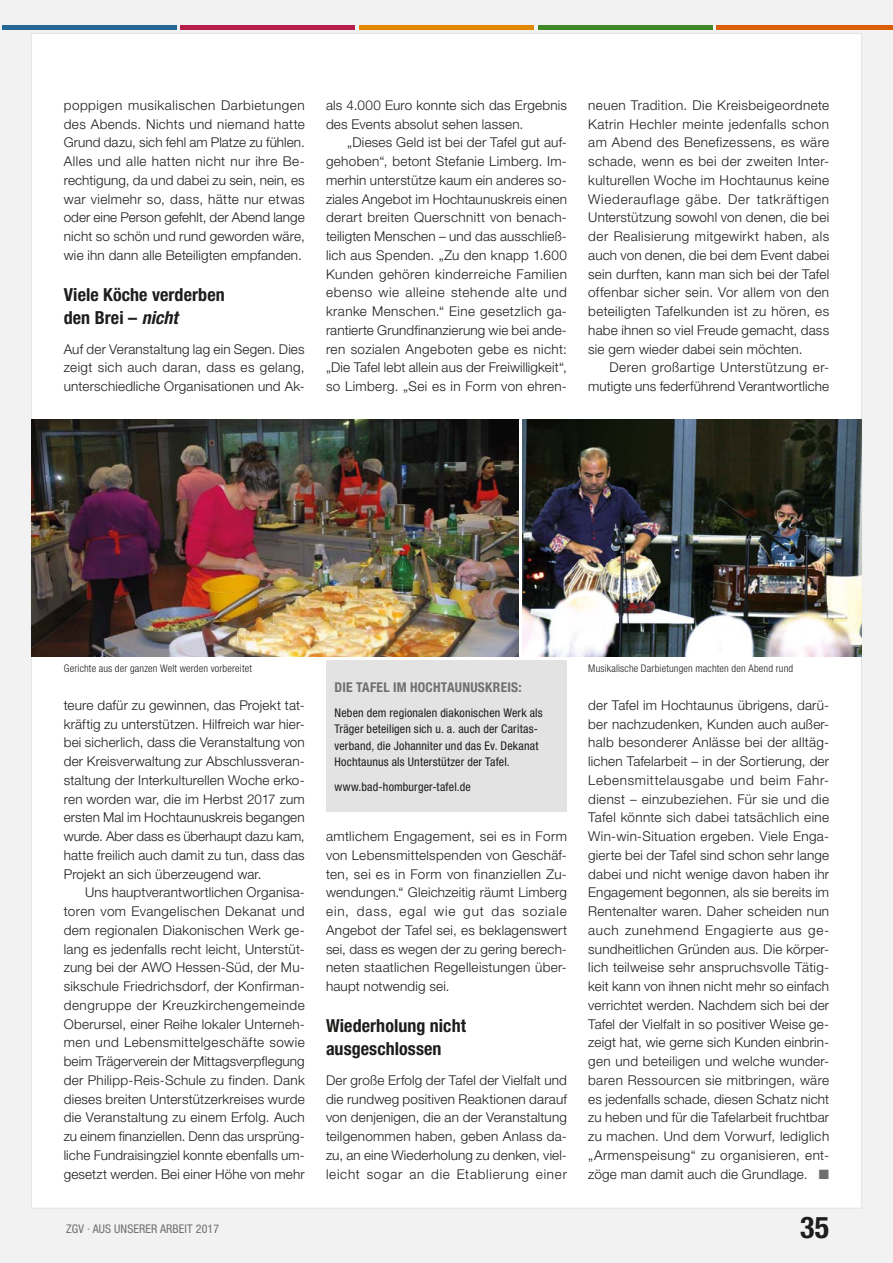
<style>
.page{position:relative;width:893px;height:1263px;background:#f2f2f2}
.page>*{position:absolute;margin:0;border:0;box-sizing:border-box;transform-origin:0 0}
.t1{font:700 condensed 30px "Helvetica Neue LT Pro";color:#1d1d1b}
.t2{font:700 condensed 18px/22.5px "Helvetica Neue LT Pro";letter-spacing:.005em;color:#1d1d1b}
.t3{font:300 13.5px/18.8px "Helvetica Neue LT Pro";letter-spacing:.015em;color:#1d1d1b}
.t4{font:700 condensed 13.5px "Helvetica Neue LT Pro";letter-spacing:.02em;color:#706f6f}
.t5{font:condensed 12px/16.5px "Helvetica Neue LT Pro";letter-spacing:.015em;color:#1d1d1b}
.t6{font:condensed 12px "Helvetica Neue LT Pro";letter-spacing:.01em;color:#706f6f}
.t7{font:300 condensed 10.5px "Helvetica Neue LT Pro";letter-spacing:.015em;color:#1d1d1b}
.s1{font-style:italic}
.s2{color:#706f6f}
</style>
<div class="page">
<hr style="left:2px;top:26px;width:174px;height:4px;background:#256895">
<hr style="left:181px;top:26px;width:174px;height:4px;background:#b71d4a">
<hr style="left:359px;top:26px;width:175px;height:4px;background:#e18800">
<hr style="left:538px;top:26px;width:174px;height:4px;background:#408927">
<hr style="left:716px;top:26px;width:177px;height:4px;background:#da5f06">
<div style="left:31px;top:33px;width:831px;height:1176px;background:#fff"></div>
<img style="left:523px;top:420px;width:338px;height:236px">
<img style="left:32px;top:420px;width:486px;height:236px">
<div style="left:326px;top:661px;width:241px;height:151px;background:#e3e3e3"></div>
<p class="t3" style="left:64px;top:95px;width:242px">poppigen musikalischen Darbietungen des Abends. Nichts und niemand hatte Grund dazu, sich fehl am Platze zu fühlen.<br>Alles und alle hatten nicht nur ihre Be&shy;rechtigung, da und dabei zu sein, nein, es war vielmehr so, dass, hätte nur etwas oder eine Person gefehlt, der Abend lange nicht so schön und rund geworden wäre, wie ihn dann alle Beteiligten empfanden.</p>
<h2 class="t2" style="left:64px;top:283px;width:162px">Viele Köche verderben den Brei – <span class="s1">nicht</span></h2>
<p class="t3" style="left:64px;top:339px;width:242px;text-align:justify">Auf der Veranstaltung lag ein Segen. Dies zeigt sich auch daran, dass es gelang, unterschiedliche Organisationen und Ak-</p>
<p class="t3" style="left:326px;top:95px;width:242px">als 4.000 Euro konnte sich das Ergebnis des Events absolut sehen lassen.</p>
<p class="t3" style="left:326px;top:133px;width:242px;text-indent:21px">„Dieses Geld ist bei der Tafel gut auf&shy;gehoben“, betont Stefanie Limberg. Im&shy;merhin unterstütze kaum ein anderes so&shy;ziales Angebot im Hochtaunuskreis einen derart breiten Querschnitt von benach&shy;teiligten Menschen – und das ausschließ&shy;lich aus Spenden. „Zu den knapp 1.600<br>Kunden gehören kinderreiche Familien ebenso wie alleine stehende alte und kranke Menschen.“ Eine gesetzlich ga&shy;rantierte Grundfinanzierung wie bei ande&shy;ren sozialen Angeboten gebe es nicht: „Die Tafel lebt allein aus der Freiwilligkeit“, so Limberg. „Sei es in Form von ehren-</p>
<p class="t3" style="left:588px;top:95px;width:242px">neuen Tradition. Die Kreisbeigeordnete Katrin Hechler meinte jedenfalls schon am Abend des Benefizessens, es wäre schade, wenn es bei der zweiten Inter&shy;kulturellen Woche im Hochtaunus keine Wiederauflage gäbe. Der tatkräftigen Unterstützung sowohl von denen, die bei der Realisierung mitgewirkt haben, als auch von denen, die bei dem Event dabei sein durften, kann man sich bei der Tafel offenbar sicher sein. Vor allem von den beteiligten Tafelkunden ist zu hören, es habe ihnen so viel Freude gemacht, dass sie gern wieder dabei sein möchten.</p>
<p class="t3" style="left:588px;top:358px;width:242px;text-align:right">Deren großartige Unterstützung er&shy;mutigte uns federführend Verantwortliche</p>
<p class="t7" style="left:64px;top:663px;width:190px">Gerichte aus der ganzen Welt werden vorbereitet</p>
<p class="t7" style="left:588px;top:663px;width:206px">Musikalische Darbietungen machten den Abend rund</p>
<p class="t4" style="left:334px;top:678px;width:189px">DIE TAFEL IM HOCHTAUNUSKREIS:</p>
<p class="t5" style="left:334px;top:704px;width:210px">Neben dem regionalen diakonischen Werk als Träger beteiligen sich u. a. auch der Caritas&shy;verband, die Johanniter und das Ev. Dekanat Hochtaunus als Unterstützer der Tafel.</p>
<p class="t5" style="left:334px;top:778px;width:138px">www.bad-homburger-tafel.de</p>
<p class="t3" style="left:64px;top:695px;width:242px">teure dafür zu gewinnen, das Projekt tat&shy;kräftig zu unterstützen. Hilfreich war hier&shy;bei sicherlich, dass die Veranstaltung von der Kreisverwaltung zur Abschlussveran&shy;staltung der Interkulturellen Woche erko&shy;ren worden war, die im Herbst 2017 zum ersten Mal im Hochtaunuskreis begangen wurde. Aber dass es überhaupt dazu kam, hatte freilich auch damit zu tun, dass das Projekt an sich überzeugend war.</p>
<p class="t3" style="left:64px;top:883px;width:242px;text-indent:21px">Uns hauptverantwortlichen Organisa&shy;toren vom Evangelischen Dekanat und dem regionalen Diakonischen Werk ge&shy;lang es jedenfalls recht leicht, Unterstüt&shy;zung bei der AWO Hessen-Süd, der Mu&shy;sikschule Friedrichsdorf, der Konfirman&shy;dengruppe der Kreuzkirchengemeinde Oberursel, einer Reihe lokaler Unterneh&shy;men und Lebensmittelgeschäfte sowie beim Trägerverein der Mittagsverpflegung der Philipp-Reis-Schule zu finden. Dank dieses breiten Unterstützerkreises wurde die Veranstaltung zu einem Erfolg. Auch zu einem finanziellen. Denn das ursprüng&shy;liche Fundraisingziel konnte ebenfalls um&shy;gesetzt werden. Bei einer Höhe von mehr</p>
<p class="t3" style="left:588px;top:695px;width:242px">der Tafel im Hochtaunus übrigens, darü&shy;ber nachzudenken, Kunden auch außer&shy;halb besonderer Anlässe bei der alltäg&shy;lichen Tafelarbeit – in der Sortierung, der Lebensmittelausgabe und beim Fahr&shy;dienst – einzubeziehen. Für sie und die Tafel könnte sich dabei tatsächlich eine Win-win-Situation ergeben. Viele Enga&shy;gierte bei der Tafel sind schon sehr lange dabei und nicht wenige davon haben ihr Engagement begonnen, als sie bereits im Rentenalter waren. Daher scheiden nun auch zunehmend Engagierte aus ge&shy;sundheitlichen Gründen aus. Die körper&shy;lich teilweise sehr anspruchsvolle Tätig&shy;keit kann von ihnen nicht mehr so einfach verrichtet werden. Nachdem sich bei der Tafel der Vielfalt in so positiver Weise ge&shy;zeigt hat, wie gerne sich Kunden einbrin&shy;gen und beteiligen und welche wunder&shy;baren Ressourcen sie mitbringen, wäre es jedenfalls schade, diesen Schatz nicht zu heben und für die Tafelarbeit fruchtbar zu machen. Und dem Vorwurf, lediglich „Armenspeisung“ zu organisieren, ent&shy;zöge man damit auch die Grundlage. <span class="s2">■</span></p>
<p class="t3" style="left:326px;top:827px;width:242px">amtlichem Engagement, sei es in Form von Lebensmittelspenden von Geschäf&shy;ten, sei es in Form von finanziellen Zu&shy;wendungen.“ Gleichzeitig räumt Limberg ein, dass, egal wie gut das soziale Angebot der Tafel sei, es beklagenswert sei, dass es wegen der zu gering berech&shy;neten staatlichen Regelleistungen über&shy;haupt notwendig sei.</p>
<h2 class="t2" style="left:326px;top:1014px;width:142px">Wiederholung nicht ausgeschlossen</h2>
<p class="t3" style="left:326px;top:1070px;width:242px">Der große Erfolg der Tafel der Vielfalt und die rundweg positiven Reaktionen darauf von denjenigen, die an der Veranstaltung teilgenommen haben, geben Anlass da&shy;zu, an eine Wiederholung zu denken, viel&shy;leicht sogar an die Etablierung einer</p>
<p class="t6" style="left:66px;top:1222px;width:155px">ZGV · AUS UNSERER ARBEIT 2017</p>
<h1 class="t1" style="left:800px;top:1209px;width:31px">35</h1>
</div>
